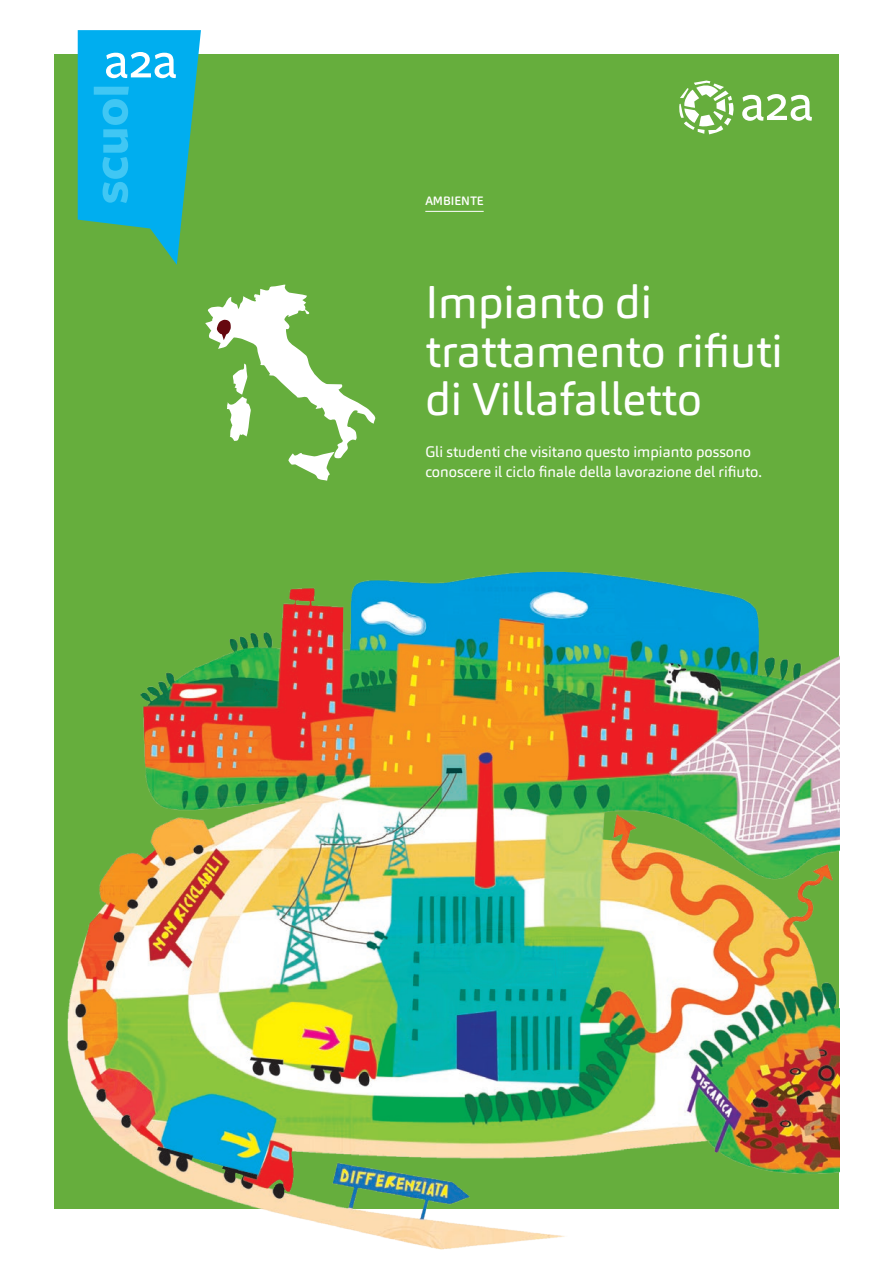
<style>
.page{position:relative;width:893px;height:1263px;background:#fff}
.page>*{position:absolute;margin:0;border:0;box-sizing:border-box;transform-origin:0 0}
.t1{font:45.15px/48px "Carnas";color:#fff}
.t2{font:15px/19.5px "Carnas";color:#fff}
.t3{font:500 12px "Carnas";color:#fff}
</style>
<div class="page">
<div style="left:54px;top:54px;width:785px;height:1154px;background:#66ae3d"></div>
<img style="left:54px;top:571px;width:785px;height:679px">
<svg style="left:679px;top:81px;width:55px;height:53px"></svg>
<svg style="left:742px;top:94px;width:70px;height:27px"></svg>
<hr style="left:425px;top:211px;width:59px;height:1px;background:#fff">
<svg style="left:205px;top:285px;width:171px;height:196px"></svg>
<svg style="left:78px;top:30px;width:123px;height:235px"></svg>
<p class="t3" style="left:425px;top:193px;width:60px">AMBIENTE</p>
<h1 class="t1" style="left:425px;top:279px;width:359px">Impianto di trattamento rifiuti di Villafalletto</h1>
<p class="t2" style="left:425px;top:442px;width:338px">Gli studenti che visitano questo impianto possono conoscere il ciclo finale della lavorazione del rifiuto.</p>
</div>
